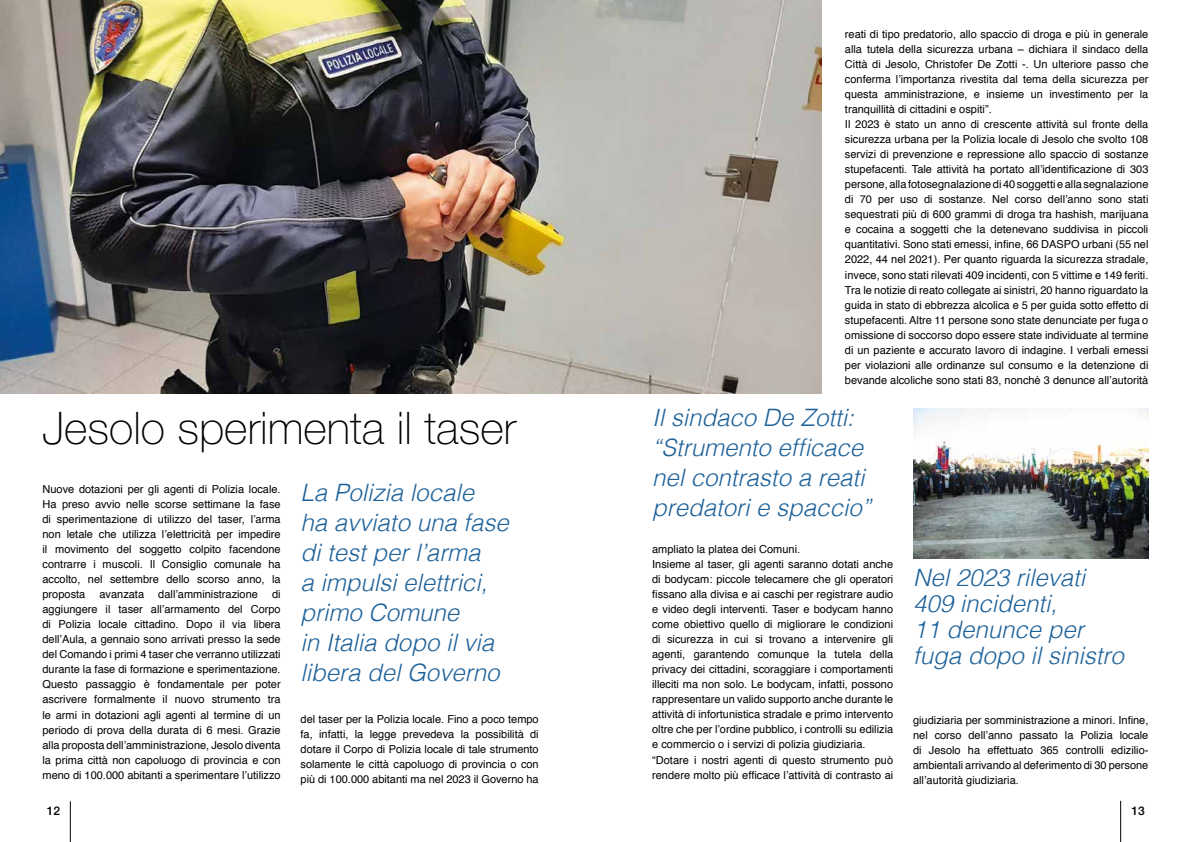
<style>
.page{position:relative;width:1191px;height:842px;background:#fff}
.page>*{position:absolute;margin:0;border:0;box-sizing:border-box;transform-origin:0 0}
.t1{font:100 45px "Helvetica Neue";color:#000}
.t2{font:italic 300 24px/30px "Helvetica";color:#1e629a}
.t3{font:500 12px "Helvetica Neue LT Std";color:#000}
.t4{font:11px/15px "Helvetica";color:#000;text-align:justify}
</style>
<div class="page">
<hr style="left:70px;top:801px;width:1px;height:41px;background:#000">
<hr style="left:1120px;top:801px;width:1px;height:41px;background:#000">
<img style="left:0;top:0;width:821px;height:393px">
<img style="left:913px;top:408px;width:235px;height:150px">
<h1 class="t1" style="left:43px;top:402px;width:475px">Jesolo sperimenta il taser</h1>
<p class="t4" style="left:43px;top:482px;width:240px">Nuove dotazioni per gli agenti di Polizia locale.<br>Ha preso avvio nelle scorse settimane la fase di sperimentazione di utilizzo del taser, l’arma non letale che utilizza l’elettricità per impedire il movimento del soggetto colpito facendone contrarre i muscoli. Il Consiglio comunale ha accolto, nel settembre dello scorso anno, la proposta</p>
<p class="t4" style="left:43px;top:587px;width:240px;text-indent:230px">di aggiungere il taser all’armamento del Corpo di Polizia locale cittadino. Dopo il via libera dell’Aula, a gennaio sono arrivati presso la sede del Comando i primi 4 taser che verranno utilizzati durante la fase di formazione e sperimentazione.<br>Questo passaggio è fondamentale per poter ascrivere formalmente il nuovo strumento tra le armi in dotazioni agli agenti al termine di un periodo di prova della durata di 6 mesi. Grazie alla proposta dell’amministrazione, Jesolo diventa la prima città non capoluogo di provincia e con meno di 100.000 abitanti a sperimentare l’utilizzo</p>
<p class="t4" style="left:99px;top:587px;width:46px">avanzata</p>
<p class="t4" style="left:158px;top:587px;width:101px">dall’amministrazione</p>
<h2 class="t2" style="left:300px;top:476px;width:210px">La Polizia locale<br>ha avviato una fase di test per l’arma<br>a impulsi elettrici, primo Comune<br>in Italia dopo il via libera del Governo</h2>
<p class="t4" style="left:300px;top:712px;width:240px">del taser per la Polizia locale. Fino a poco tempo fa, infatti, la legge prevedeva la possibilità di dotare il Corpo di Polizia locale di tale strumento solamente le città capoluogo di provincia o con più di 100.000 abitanti ma nel 2023 il Governo ha</p>
<p class="t4" style="left:845px;top:27px;width:305px;text-align:left">reati di tipo predatorio, allo spaccio di droga e più in generale alla tutela della sicurezza urbana – dichiara il sindaco della Città di Jesolo, Christofer De Zotti -. Un ulteriore passo che conferma l’importanza rivestita dal tema della sicurezza per questa amministrazione, e insieme un investimento per la tranquillità di cittadini e ospiti”.<br>Il 2023 è stato un anno di crescente attività sul fronte della sicurezza urbana per la Polizia locale di Jesolo che svolto 108 servizi di prevenzione e repressione allo spaccio di sostanze stupefacenti. Tale attività ha portato all’identificazione di 303 persone, alla fotosegnalazione di 40 soggetti e alla segnalazione di 70 per uso di sostanze. Nel corso dell’anno sono stati sequestrati più di 600 grammi di droga tra hashish, marijuana e cocaina a soggetti che la detenevano suddivisa in piccoli quantitativi. Sono stati emessi, infine, 66 DASPO urbani (55 nel 2022, 44 nel 2021). Per quanto riguarda la sicurezza stradale, invece, sono stati rilevati 409 incidenti, con 5 vittime e 149 feriti.<br>Tra le notizie di reato collegate ai sinistri, 20 hanno riguardato la guida in stato di ebbrezza alcolica e 5 per guida sotto effetto di stupefacenti. Altre 11 persone sono state denunciate per fuga o omissione di soccorso dopo essere state individuate al termine di un paziente e accurato lavoro di indagine. I verbali emessi per violazioni alle ordinanze sul consumo e la detenzione di bevande alcoliche sono stati 83, nonché 3 denunce all’autorità</p>
<h2 class="t2" style="left:652px;top:401px;width:220px">Il sindaco De Zotti: “Strumento efficace nel contrasto a reati predatori e spaccio”</h2>
<p class="t4" style="left:652px;top:542px;width:242px;text-align:left">ampliato la platea dei Comuni.<br>Insieme al taser, gli agenti saranno dotati anche di bodycam: piccole telecamere che gli operatori fissano alla divisa e ai caschi per registrare audio e video degli interventi. Taser e bodycam hanno come obiettivo quello di migliorare le condizioni di sicurezza in cui si trovano a intervenire gli agenti, garantendo comunque la tutela della privacy dei cittadini, scoraggiare i comportamenti illeciti ma non solo. Le bodycam, infatti, possono rappresentare un valido supporto anche durante le attività di infortunistica stradale e primo intervento oltre che per l’ordine pubblico, i controlli su edilizia e commercio o i servizi di polizia giudiziaria. “Dotare i nostri agenti di questo strumento può rendere molto più efficace l’attività di contrasto ai</p>
<h2 class="t2" style="left:913px;top:563px;width:212px;line-height:26px">Nel 2023 rilevati<br>409 incidenti,<br>11 denunce per fuga dopo il sinistro</h2>
<p class="t4" style="left:913px;top:712px;width:237px">giudiziaria per somministrazione a minori. Infine, nel corso dell’anno passato la Polizia locale di Jesolo ha effettuato 365 controlli edizilio&shy;ambientali arrivando al deferimento di 30 persone all’autorità giudiziaria.</p>
<p class="t3" style="left:47px;top:804px;width:15px">12</p>
<p class="t3" style="left:1131px;top:804px;width:15px">13</p>
</div>
